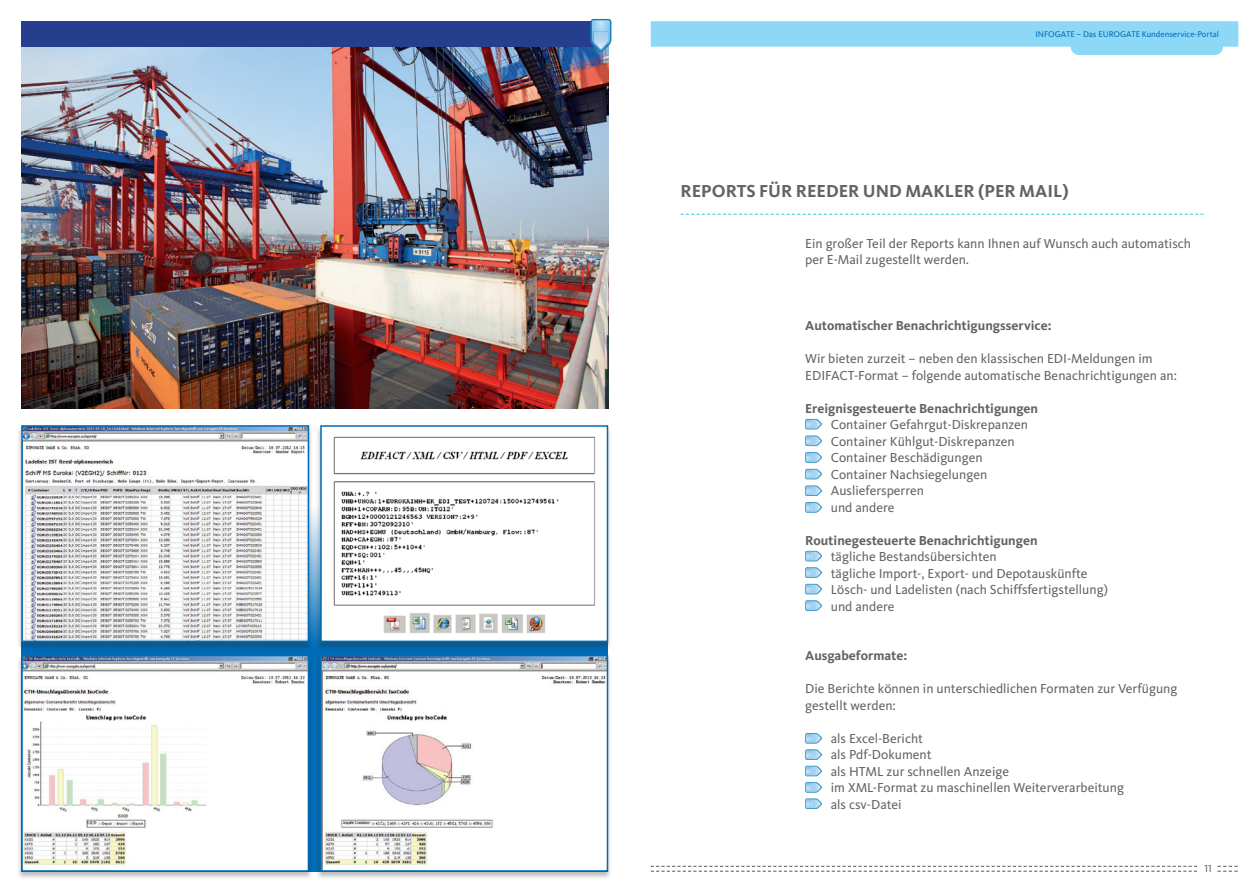
<style>
.page{position:relative;width:1259px;height:893px;background:#fff}
.page>*{position:absolute;margin:0;border:0;box-sizing:border-box;transform-origin:0 0}
.Subheadline{font:700 18px "Kievit";color:#636366}
.Copy{font:13.5px/16.5px "Kievit";color:#636366}
.Copy-2{font:700 13.5px "Kievit";color:#636366}
.t1{font:10.5px "Kievit Book SC";color:#636366}
.Titel{font:8.55px "Kievit";color:#006cb7}
</style>
<div class="page">
<svg style="left:651px;top:21px;width:587px;height:34px"></svg>
<svg style="left:651px;top:866px;width:546px;height:6px"></svg>
<svg style="left:1217px;top:866px;width:20px;height:6px"></svg>
<img style="left:21px;top:47px;width:587px;height:361px">
<div style="left:17px;top:425px;width:297px;height:226px;background:#231f20;opacity:.3"></div>
<img style="left:24px;top:428px;width:282px;height:211px">
<div style="left:21px;top:425px;width:288px;height:217px;border:2px solid #006cb7"></div>
<div style="left:315px;top:425px;width:297px;height:226px;background:#231f20;opacity:.3"></div>
<img style="left:323px;top:428px;width:282px;height:211px">
<div style="left:320px;top:425px;width:288px;height:217px;border:2px solid #006cb7"></div>
<div style="left:17px;top:654px;width:297px;height:227px;background:#231f20;opacity:.3"></div>
<img style="left:24px;top:658px;width:282px;height:211px">
<div style="left:21px;top:655px;width:288px;height:217px;border:2px solid #006cb7"></div>
<div style="left:315px;top:654px;width:297px;height:227px;background:#231f20;opacity:.3"></div>
<img style="left:323px;top:658px;width:282px;height:211px">
<div style="left:320px;top:655px;width:288px;height:217px;border:2px solid #006cb7"></div>
<svg style="left:680px;top:214px;width:523px;height:1px"></svg>
<svg style="left:805px;top:436px;width:17px;height:10px"></svg>
<svg style="left:805px;top:452px;width:17px;height:11px"></svg>
<svg style="left:805px;top:469px;width:17px;height:10px"></svg>
<svg style="left:805px;top:485px;width:17px;height:11px"></svg>
<svg style="left:805px;top:502px;width:17px;height:11px"></svg>
<svg style="left:805px;top:419px;width:17px;height:10px"></svg>
<svg style="left:805px;top:766px;width:17px;height:10px"></svg>
<svg style="left:805px;top:782px;width:17px;height:27px"></svg>
<svg style="left:805px;top:733px;width:17px;height:27px"></svg>
<svg style="left:805px;top:567px;width:17px;height:11px"></svg>
<svg style="left:805px;top:584px;width:17px;height:10px"></svg>
<svg style="left:805px;top:600px;width:17px;height:11px"></svg>
<svg style="left:805px;top:551px;width:17px;height:10px"></svg>
<div style="left:21px;top:21px;width:587px;height:26px;background:#253f8e"></div>
<svg style="left:590px;top:19px;width:21px;height:33px"></svg>
<img style="left:593px;top:32px;width:15px;height:17px">
<p class="Titel" style="left:1035px;top:29px;width:185px">INFOGATE – Das EUROGATE Kundenservice-Portal</p>
<p class="Subheadline" style="left:680px;top:180px;width:389px">REPORTS FÜR REEDER UND MAKLER (PER MAIL)</p>
<p class="Copy" style="left:805px;top:235px;width:387px">Ein großer Teil der Reports kann Ihnen auf Wunsch auch automatisch per E-Mail zugestellt werden.</p>
<p class="Copy-2" style="left:805px;top:317px;width:248px">Automatischer Benachrichtigungsservice:</p>
<p class="Copy" style="left:805px;top:350px;width:349px">Wir bieten zurzeit – neben den klassischen EDI-Meldungen im</p>
<p class="Copy" style="left:805px;top:367px;width:373px">EDIFACT-Format – folgende automatische Benachrichtigungen an:</p>
<p class="Copy-2" style="left:805px;top:400px;width:234px">Ereignisgesteuerte Benachrichtigungen</p>
<p class="Copy" style="left:831px;top:416px;width:199px">Container Gefahrgut-Diskrepanzen</p>
<p class="Copy" style="left:831px;top:433px;width:185px">Container Kühlgut-Diskrepanzen</p>
<p class="Copy" style="left:831px;top:449px;width:153px">Container Beschädigungen</p>
<p class="Copy" style="left:831px;top:466px;width:158px">Container Nachsiegelungen</p>
<p class="Copy" style="left:831px;top:482px;width:95px">Ausliefersperren</p>
<p class="Copy" style="left:831px;top:499px;width:65px">und andere</p>
<p class="Copy-2" style="left:805px;top:532px;width:234px">Routinegesteuerte Benachrichtigungen</p>
<p class="Copy" style="left:831px;top:548px;width:167px">tägliche Bestandsübersichten</p>
<p class="Copy" style="left:831px;top:565px;width:258px">tägliche Import-, Export- und Depotauskünfte</p>
<p class="Copy" style="left:831px;top:581px;width:279px">Lösch- und Ladelisten (nach Schiffsfertigstellung)</p>
<p class="Copy" style="left:831px;top:598px;width:65px">und andere</p>
<p class="Copy-2" style="left:805px;top:647px;width:103px">Ausgabeformate:</p>
<p class="Copy" style="left:805px;top:680px;width:374px">Die Berichte können in unterschiedlichen Formaten zur Verfügung gestellt werden:</p>
<p class="Copy" style="left:831px;top:730px;width:94px">als Excel-Bericht</p>
<p class="Copy" style="left:831px;top:746px;width:102px">als Pdf-Dokument</p>
<p class="Copy" style="left:831px;top:763px;width:180px">als HTML zur schnellen Anzeige</p>
<p class="Copy" style="left:831px;top:779px;width:295px">im XML-Format zu maschinellen Weiterverarbeitung</p>
<p class="Copy" style="left:831px;top:796px;width:72px">als csv-Datei</p>
<p class="t1" style="left:1204px;top:862px;width:9px">11</p>
</div>
